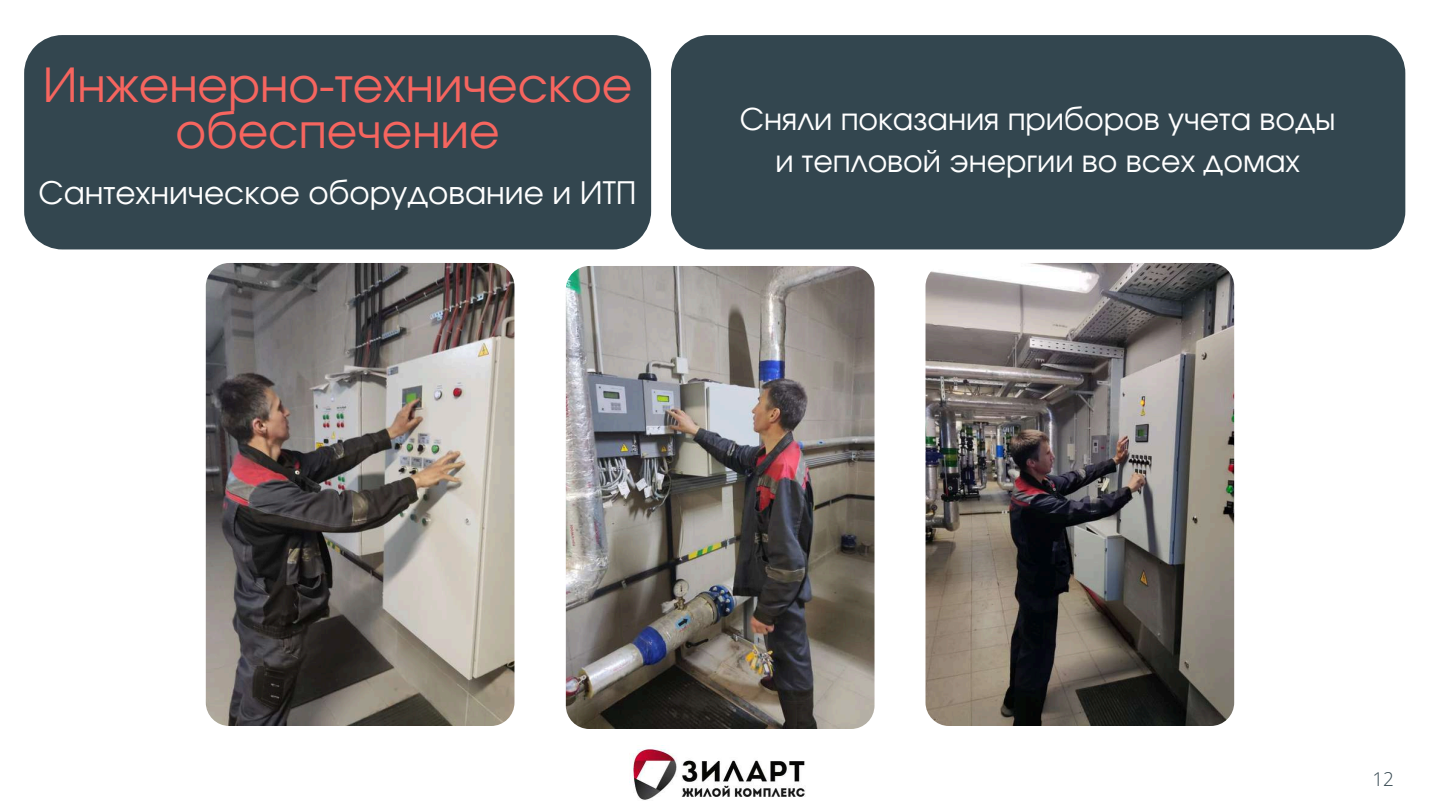
<style>
.page{position:relative;width:1440px;height:810px;background:#fff}
.page>*{position:absolute;margin:0;border:0;box-sizing:border-box;transform-origin:0 0}
.t1{font:47px/46.5px "Evolventa";color:#f6655f;text-align:center}
.t2{font:31px "Evolventa";color:#fff}
.t3{font:30px/42px "Evolventa";color:#fff;text-align:center}
.t4{font:300 19px "Open Sans";color:#33464f}
</style>
<div class="page">
<div style="left:671px;top:35px;width:734px;height:214px;background:#33464f"></div>
<div style="left:24px;top:35px;width:627px;height:214px;background:#33464f"></div>
<img style="left:632px;top:747px;width:173px;height:53px">
<img style="left:206px;top:263px;width:308px;height:463px;border-radius:23px">
<img style="left:566px;top:266px;width:309px;height:463px;border-radius:23px">
<img style="left:926px;top:263px;width:308px;height:463px;border-radius:23px">
<h1 class="t1" style="left:43px;top:65px;width:591px">Инженерно-техническое обеспечение</h1>
<p class="t2" style="left:39px;top:179px;width:600px">Сантехническое оборудование и ИТП</p>
<p class="t3" style="left:740px;top:100px;width:597px">Сняли показания приборов учета воды и тепловой энергии во всех домах</p>
<p class="t4" style="left:1372px;top:765px;width:23px">12</p>
</div>
